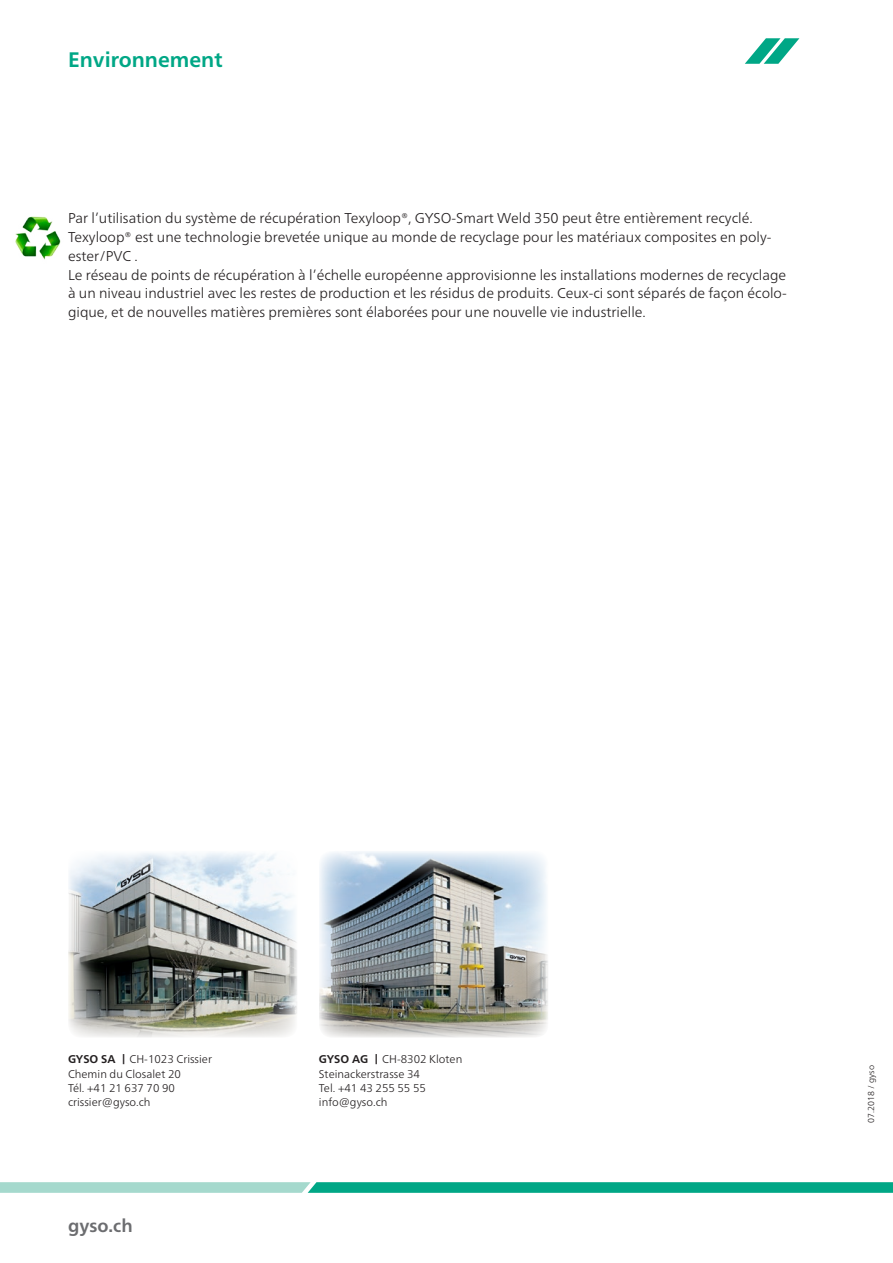
<style>
.page{position:relative;width:893px;height:1263px;background:#fff}
.page>*{position:absolute;margin:0;border:0;box-sizing:border-box;transform-origin:0 0}
.t1{font:700 21px "Frutiger Neue LT Pro";color:#00a786}
.t2{font:700 18px "Frutiger Neue LT Pro";color:#6c6d70}
.t3{font:300 14.25px/18.8px "Frutiger Neue LT Pro";color:#231f20}
.t4{font:300 11.25px/14.4px "Frutiger Neue LT Pro";color:#231f20}
.t5{font:300 8.7px "Frutiger Neue LT Pro";color:#231f20}
.s1{font-weight:700}
.s2{font-weight:700;font-size:10.2px}
</style>
<div class="page">
<svg style="left:745px;top:38px;width:54px;height:26px"></svg>
<img style="left:15px;top:216px;width:46px;height:44px">
<svg style="left:0;top:1182px;width:893px;height:11px;background:#40baa2"></svg>
<img style="left:68px;top:853px;width:229px;height:184px">
<img style="left:319px;top:851px;width:229px;height:186px">
<h1 class="t1" style="left:68px;top:47px;width:156px">Environnement</h1>
<p class="t3" style="left:68px;top:209px;width:720px">Par l’utilisation du système de récupération Texyloop®, GYSO-Smart Weld 350 peut être entièrement recyclé.<br>Texyloop® est une technologie brevetée unique au monde de recyclage pour les matériaux composites en poly&shy;ester/PVC .<br>Le réseau de points de récupération à l’échelle européenne approvisionne les installations modernes de recyclage à un niveau industriel avec les restes de production et les résidus de produits. Ceux-ci sont séparés de façon écolo&shy;gique, et de nouvelles matières premières sont élaborées pour une nouvelle vie industrielle.</p>
<p class="t4" style="left:68px;top:1052px;width:145px"><span class="s1">GYSO SA</span> <span class="s2">|</span> CH-1023 Crissier<br>Chemin du Closalet 20<br>Tél. +41 21 637 70 90 crissier@gyso.ch</p>
<p class="t4" style="left:319px;top:1052px;width:145px"><span class="s1">GYSO AG</span> <span class="s2">|</span> CH-8302 Kloten<br>Steinackerstrasse 34<br>Tel. +41 43 255 55 55 info@gyso.ch</p>
<p class="t2" style="left:68px;top:1215px;width:66px">gyso.ch</p>
<p class="t5" style="left:866px;top:1123px;width:59px;rotate:-90deg">07.2018 / gyso</p>
</div>
